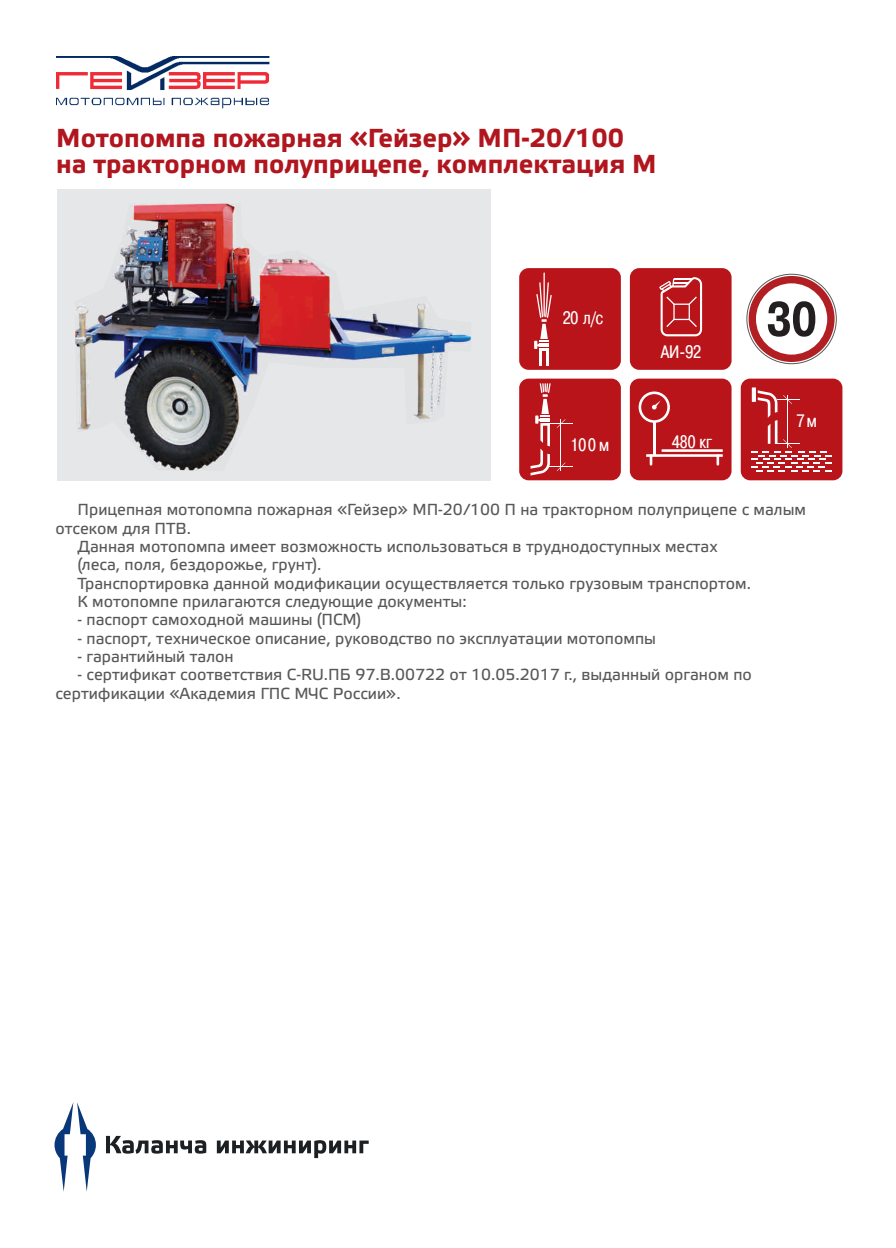
<style>
.page{position:relative;width:896px;height:1248px;background:#fff}
.page>*{position:absolute;margin:0;border:0;box-sizing:border-box;transform-origin:0 0}
.t1{font:700 26px/26px "Etelka Text Pro";color:#b1151e}
.t2{font:18px "Pragmatica Cond C";color:#fff}
.t3{font:16px/18.4px "Etelka Text Pro";color:#57585a}
</style>
<div class="page">
<img style="left:57px;top:57px;width:212px;height:52px">
<svg style="left:106px;top:1135px;width:100px;height:18px"></svg>
<svg style="left:217px;top:1140px;width:152px;height:17px"></svg>
<svg style="left:55px;top:1102px;width:41px;height:89px"></svg>
<div style="left:57px;top:189px;width:434px;height:291px;background:#e6e7e9"></div>
<img style="left:75px;top:203px;width:396px;height:267px">
<div style="left:519px;top:268px;width:102px;height:102px;background:#b8141a;border-radius:9px"></div>
<hr style="left:543px;top:272px;width:2px;height:45px;background:#fff">
<hr style="left:539px;top:348px;width:3px;height:17px;background:#fff">
<hr style="left:546px;top:348px;width:3px;height:17px;background:#fff">
<svg style="left:534px;top:282px;width:18px;height:69px"></svg>
<div style="left:519px;top:378px;width:102px;height:102px;background:#b8141a;border-radius:9px"></div>
<svg style="left:530px;top:383px;width:42px;height:92px"></svg>
<div style="left:630px;top:268px;width:101px;height:102px;background:#b8141a;border-radius:9px"></div>
<svg style="left:659px;top:277px;width:43px;height:59px"></svg>
<svg style="left:748px;top:276px;width:86px;height:86px"></svg>
<div style="left:630px;top:378px;width:101px;height:102px;background:#b8141a;border-radius:9px"></div>
<svg style="left:638px;top:391px;width:32px;height:32px"></svg>
<hr style="left:653px;top:421px;width:2px;height:34px;background:#fff">
<hr style="left:661px;top:449px;width:62px;height:3px;background:#fff">
<svg style="left:646px;top:454px;width:77px;height:12px"></svg>
<div style="left:741px;top:378px;width:101px;height:102px;background:#b8141a;border-radius:9px"></div>
<svg style="left:751px;top:390px;width:80px;height:81px"></svg>
<hr style="left:752px;top:387px;width:4px;height:15px;background:#fff">
<h1 class="t1" style="left:56px;top:127px;width:602px">Мотопомпа пожарная «Гейзер» МП-20/100 на тракторном полуприцепе, комплектация М</h1>
<p class="t2" style="left:563px;top:307px;width:42px">20 ë/ñ</p>
<p class="t2" style="left:570px;top:435px;width:41px">100ì</p>
<p class="t2" style="left:661px;top:342px;width:41px">ÀÈ-92</p>
<p class="t2" style="left:672px;top:431px;width:41px">480 êã</p>
<p class="t2" style="left:797px;top:410px;width:22px">7 ì</p>
<p class="t3" style="left:78px;top:502px;width:730px">Прицепная мотопомпа пожарная «Гейзер» МП-20/100 П на тракторном полуприцепе с малым</p>
<p class="t3" style="left:55px;top:520px;width:137px">отсеком для ПТВ.</p>
<p class="t3" style="left:78px;top:538px;width:642px">Данная мотопомпа имеет возможность использоваться в труднодоступных местах</p>
<p class="t3" style="left:78px;top:557px;width:246px">(леса, поля, бездорожье, грунт).</p>
<p class="t3" style="left:78px;top:575px;width:675px">Транспортировка данной модификации осуществляется только грузовым транспортом.</p>
<p class="t3" style="left:78px;top:593px;width:391px">К мотопомпе прилагаются следующие документы:</p>
<p class="t3" style="left:78px;top:612px;width:285px">- паспорт самоходной машины (ПСМ)</p>
<p class="t3" style="left:78px;top:630px;width:580px">- паспорт, техническое описание, руководство по эксплуатации мотопомпы</p>
<p class="t3" style="left:78px;top:648px;width:158px">- гарантийный талон</p>
<p class="t3" style="left:55px;top:667px;width:698px;text-indent:22px">- сертификат соответствия C-RU.ПБ 97.В.00722 от 10.05.2017 г., выданный органом по сертификации «Академия ГПС МЧС России».</p>
</div>
